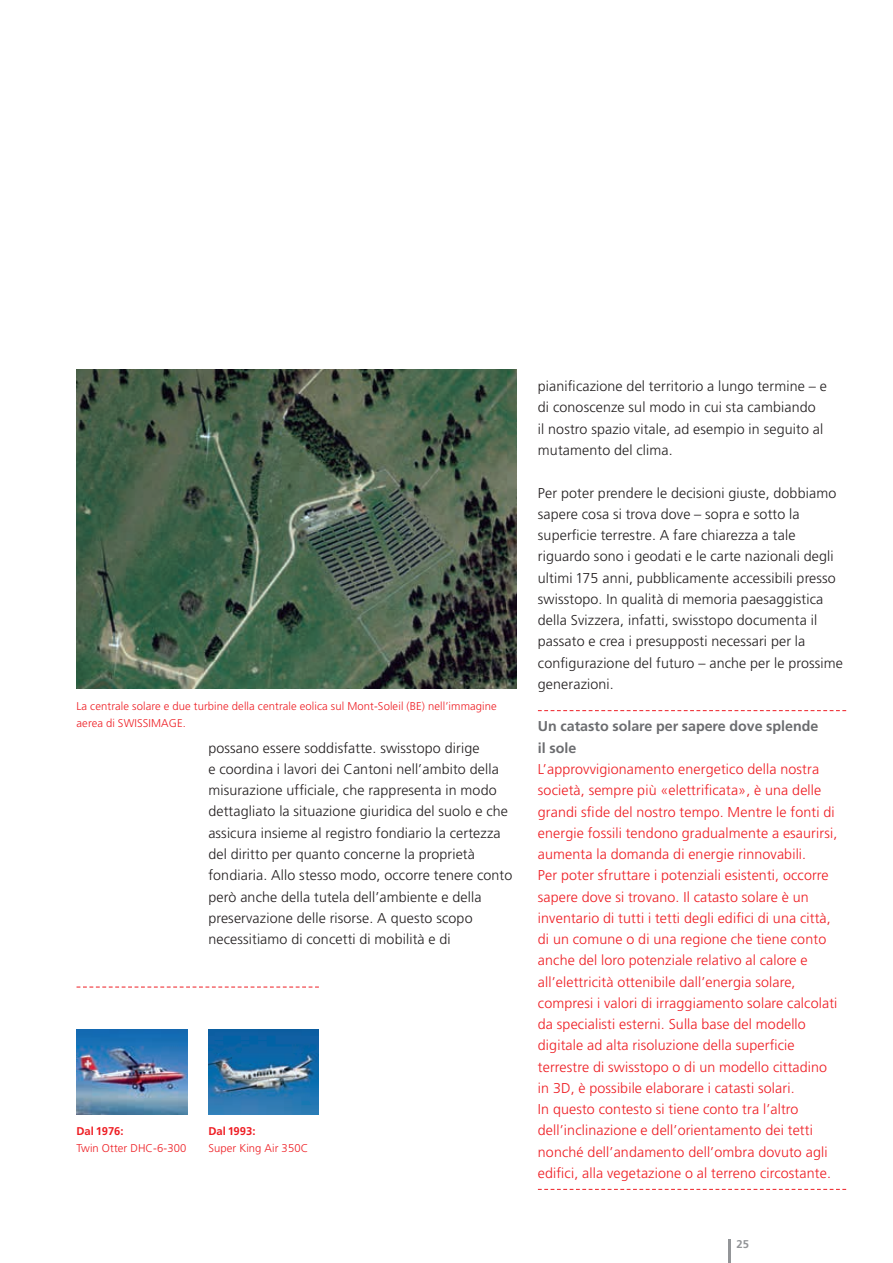
<style>
.page{position:relative;width:893px;height:1263px;background:#fff}
.page>*{position:absolute;margin:0;border:0;box-sizing:border-box;transform-origin:0 0}
.t1{font:300 14.25px/21.3px "Frutiger";letter-spacing:.01em;color:#231f20}
.t2{font:300 14.25px/21.3px "Frutiger";letter-spacing:.01em;color:#ee1d23}
.t3{font:700 14.25px/21.3px "Frutiger";color:#6c6d70}
.t4{font:300 11.25px/17px "Frutiger";letter-spacing:.01em;color:#ee1d23}
.t5{font:700 11.25px "Frutiger";color:#939598}
.s1{font-weight:700}
</style>
<div class="page">
<hr style="left:728px;top:1239px;width:2px;height:24px;background:#939598">
<svg style="left:538px;top:710px;width:308px;height:1px"></svg>
<svg style="left:538px;top:1189px;width:308px;height:1px"></svg>
<img style="left:77px;top:370px;width:440px;height:319px">
<svg style="left:77px;top:987px;width:242px;height:1px"></svg>
<img style="left:208px;top:1029px;width:111px;height:85px">
<img style="left:77px;top:1029px;width:110px;height:85px">
<p class="t4" style="left:77px;top:698px;width:422px">La centrale solare e due turbine della centrale eolica sul Mont-Soleil (BE) nell’immagine aerea di SWISSIMAGE.</p>
<p class="t1" style="left:208px;top:737px;width:306px">possano essere soddisfatte. swisstopo dirige<br>e coordina i lavori dei Cantoni nell’ambito della misurazione ufficiale, che rappresenta in modo dettagliato la situazione giuridica del suolo e che assicura insieme al registro fondiario la certezza del diritto per quanto concerne la proprietà fondiaria. Allo stesso modo, occorre tenere conto però anche della tutela dell’ambiente e della preservazione delle risorse. A questo scopo necessitiamo di concetti di mobilità e di</p>
<p class="t4" style="left:77px;top:1123px;width:111px"><span class="s1">Dal 1976:<br></span>Twin Otter DHC-6-300</p>
<p class="t4" style="left:208px;top:1123px;width:101px"><span class="s1">Dal 1993:<br></span>Super King Air 350C</p>
<p class="t1" style="left:538px;top:376px;width:290px">pianifi cazione del territorio a lungo termine – e di conoscenze sul modo in cui sta cambiando<br>il nostro spazio vitale, ad esempio in seguito al mutamento del clima.</p>
<p class="t1" style="left:538px;top:482px;width:307px">Per poter prendere le decisioni giuste, dobbiamo sapere cosa si trova dove – sopra e sotto la superficie terrestre. A fare chiarezza a tale riguardo sono i geodati e le carte nazionali degli ultimi 175 anni, pubblicamente accessibili presso swisstopo. In qualità di memoria paesaggistica della Svizzera, infatti, swisstopo documenta il passato e crea i presupposti necessari per la configurazione del futuro – anche per le prossime generazioni.</p>
<h3 class="t3" style="left:538px;top:716px;width:282px">Un catasto solare per sapere dove splende il sole</h3>
<p class="t2" style="left:538px;top:758px;width:301px">L’approvvigionamento energetico della nostra società, sempre più «elettrificata», è una delle grandi sfide del nostro tempo. Mentre le fonti di energie fossili tendono gradualmente a esaurirsi, aumenta la domanda di energie rinnovabili.<br>Per poter sfruttare i potenziali esistenti, occorre sapere dove si trovano. Il catasto solare è un inventario di tutti i tetti degli edifici di una città, di un comune o di una regione che tiene conto anche del loro potenziale relativo al calore e all’elettricità ottenibile dall’energia solare, compresi i valori di irraggiamento solare calcolati da specialisti esterni. Sulla base del modello digitale ad alta risoluzione della superficie terrestre di swisstopo o di un modello cittadino in 3D, è possibile elaborare i catasti solari.<br>In questo contesto si tiene conto tra l’altro dell’inclinazione e dell’orientamento dei tetti nonché dell’andamento dell’ombra dovuto agli edifici, alla vegetazione o al terreno circostante.</p>
<p class="t5" style="left:736px;top:1237px;width:14px">25</p>
</div>
